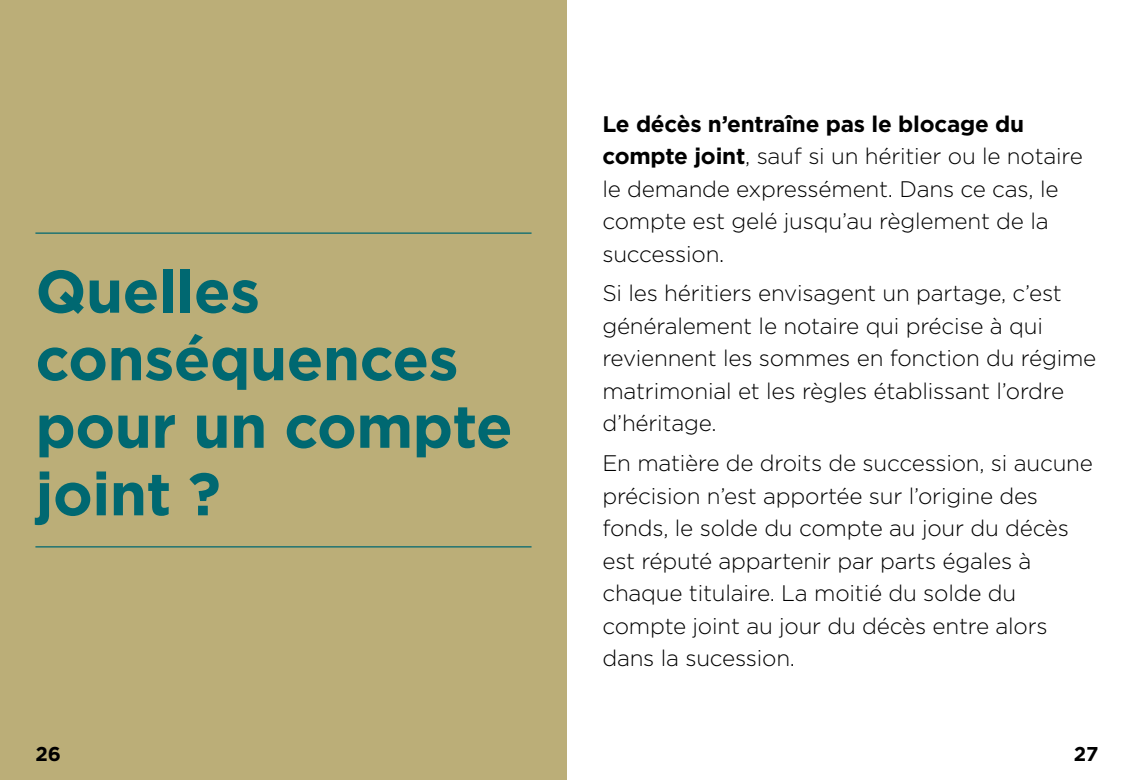
<style>
.page{position:relative;width:1134px;height:780px;background:#fff}
.page>*{position:absolute;margin:0;border:0;box-sizing:border-box;transform-origin:0 0}
.H1_-_chapitres{font:700 60px/67.5px "Gotham";letter-spacing:-.01em;color:#006871}
.Texte{font:300 22.5px/32.5px "Gotham";letter-spacing:-.01em;color:#000}
.Texte_puce{font:300 22.5px/32.5px "Gotham";letter-spacing:-.01em;color:#000}
.t1{font:700 20px "Gotham";color:#000}
.s1{font-weight:700}
</style>
<div class="page">
<div style="left:0;top:0;width:567px;height:780px;background:#bbae78"></div>
<hr style="left:35px;top:546px;width:496px;height:1px;background:#006871">
<hr style="left:35px;top:232px;width:496px;height:2px;background:#006871">
<h1 class="H1_-_chapitres" style="left:35px;top:257px;width:479px">Quelles conséquences pour un compte joint ?</h1>
<p class="Texte_puce" style="left:602px;top:107px;width:482px"><span class="s1">Le décès n’entraîne pas le blocage du compte joint</span>, sauf si un héritier ou le notaire le demande expressément. Dans ce cas, le compte est gelé jusqu’au règlement de la succession.</p>
<p class="Texte" style="left:602px;top:276px;width:495px">Si les héritiers envisagent un partage, c’est généralement le notaire qui précise à qui reviennent les sommes en fonction du régime matrimonial et les règles établissant l’ordre d’héritage.</p>
<p class="Texte" style="left:602px;top:446px;width:492px">En matière de droits de succession, si aucune précision n’est apportée sur l’origine des fonds, le solde du compte au jour du décès est réputé appartenir par parts égales à chaque titulaire. La moitié du solde du compte joint au jour du décès entre alors dans la sucession.</p>
<p class="t1" style="left:35px;top:740px;width:27px">26</p>
<p class="t1" style="left:1074px;top:740px;width:26px">27</p>
</div>
